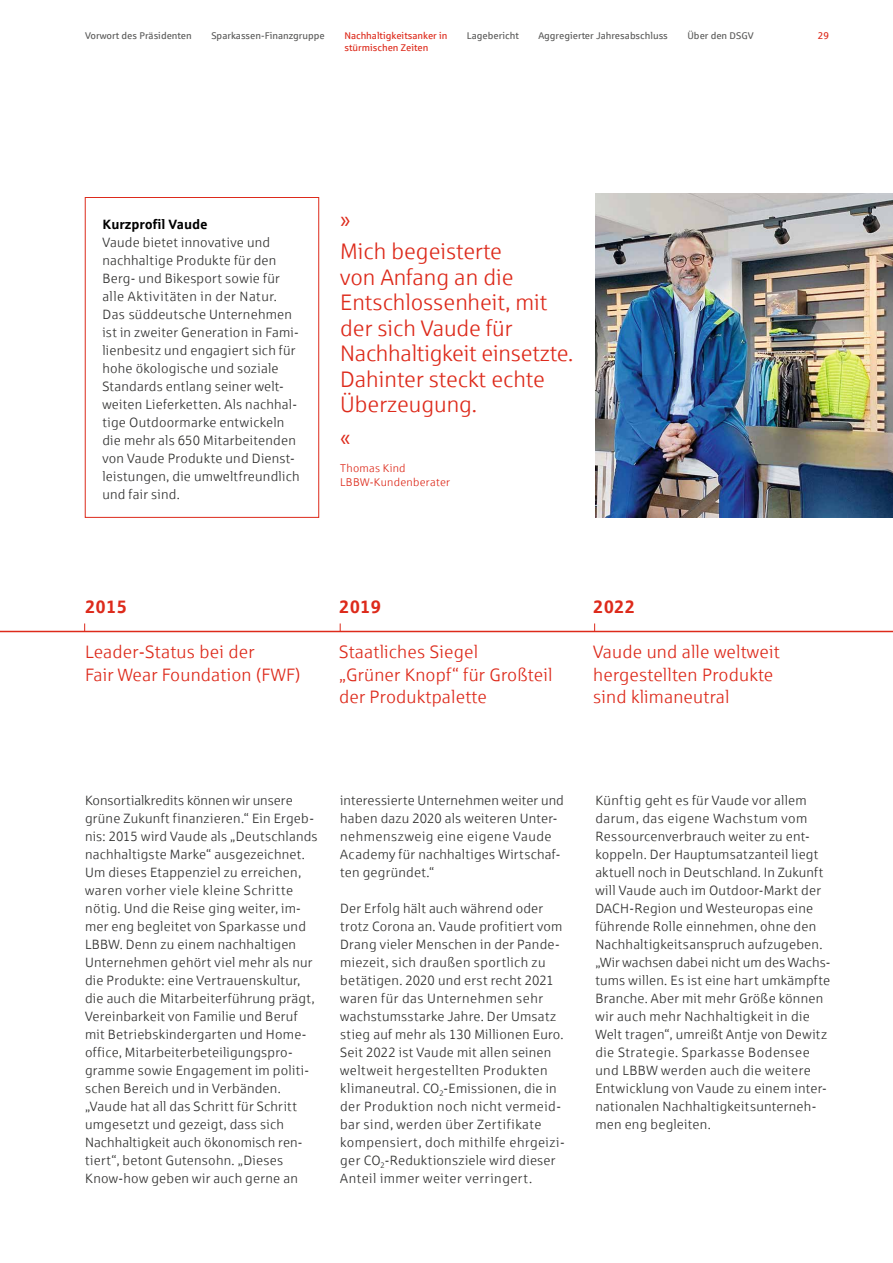
<style>
.page{position:relative;width:893px;height:1263px;background:#fff}
.page>*{position:absolute;margin:0;border:0;box-sizing:border-box;transform-origin:0 0}
.t1{font:22.5px/25.5px "Sparkasse Lt";color:#dd2a1b}
.t2{font:18px/22.5px "Sparkasse Lt";letter-spacing:.01em;color:#dd2a1b}
.t3{font:700 18px "Sparkasse Rg";letter-spacing:.01em;color:#dd2a1b}
.t4{font:13.5px/18px "Sparkasse Lt";letter-spacing:.015em;color:#313130}
.t5{font:700 13.5px "Sparkasse Rg";color:#000}
.t6{font:11.25px/13.5px "Sparkasse Lt";letter-spacing:.02em;color:#dd2a1b}
.t7{font:9.75px "Sparkasse Rg";color:#5b5b5a}
.t8{font:9.75px "Sparkasse Rg";color:#dd2a1b}
</style>
<div class="page">
<hr style="left:0;top:631px;width:893px;height:1px;background:#dd2a1b">
<img style="left:595px;top:193px;width:298px;height:324px">
<div style="left:85px;top:197px;width:234px;height:321px;border:1px solid #dd2a1b"></div>
<p class="t7" style="left:85px;top:30px;width:108px">Vorwort des Präsidenten</p>
<p class="t7" style="left:211px;top:30px;width:115px">Sparkassen-Finanzgruppe</p>
<p class="t8" style="left:344px;top:30px;width:105px">Nachhaltigkeitsanker in</p>
<p class="t7" style="left:467px;top:30px;width:53px">Lagebericht</p>
<p class="t7" style="left:538px;top:30px;width:131px">Aggregierter Jahresabschluss</p>
<p class="t7" style="left:687px;top:30px;width:68px">Über den DSGV</p>
<p class="t8" style="left:818px;top:30px;width:13px">29</p>
<p class="t8" style="left:344px;top:42px;width:85px">stürmischen Zeiten</p>
<p class="t5" style="left:102px;top:216px;width:107px">Kurzprofil Vaude</p>
<p class="t4" style="left:102px;top:233px;width:199px">Vaude bietet innovative und nachhaltige Produkte für den<br>Berg- und Bikesport sowie für alle Aktivitäten in der Natur.<br>Das süddeutsche Unternehmen ist in zweiter Generation in Fami&shy;lienbesitz und engagiert sich für hohe ökologische und soziale<br>Standards entlang seiner welt&shy;weiten Lieferketten. Als nachhal&shy;tige Outdoormarke entwickeln die mehr als 650 Mitarbeitenden von Vaude Produkte und Dienst&shy;leistungen, die umweltfreundlich und fair sind.</p>
<h1 class="t1" style="left:340px;top:203px;width:163px;line-height:32.1px">»<br>Mich begeisterte</h1>
<h1 class="t1" style="left:340px;top:264px;width:235px">von Anfang an die<br>Entschlossenheit, mit der sich Vaude für<br>Nachhaltigkeit einsetzte.<br>Dahinter steckt echte<br>Überzeugung.</h1>
<h1 class="t1" style="left:340px;top:424px;width:12px">«</h1>
<p class="t6" style="left:340px;top:461px;width:111px">Thomas Kind<br>LBBW-Kundenberater</p>
<h2 class="t3" style="left:85px;top:595px;width:44px">2015</h2>
<h2 class="t2" style="left:85px;top:640px;width:217px">Leader-Status bei der<br>Fair Wear Foundation (FWF)</h2>
<h2 class="t3" style="left:339px;top:595px;width:44px">2019</h2>
<h2 class="t2" style="left:339px;top:640px;width:215px">Staatliches Siegel<br>„Grüner Knopf“ für Großteil der Produktpalette</h2>
<h2 class="t3" style="left:593px;top:595px;width:44px">2022</h2>
<h2 class="t2" style="left:593px;top:640px;width:188px">Vaude und alle weltweit hergestellten Produkte sind klimaneutral</h2>
<p class="t4" style="left:85px;top:791px;width:234px">Konsortialkredits können wir unsere grüne Zukunft finanzieren.“ Ein Ergeb&shy;nis: 2015 wird Vaude als „Deutschlands nachhaltigste Marke“ ausgezeichnet.<br>Um dieses Etappenziel zu erreichen, waren vorher viele kleine Schritte nötig. Und die Reise ging weiter, im&shy;mer eng begleitet von Sparkasse und LBBW. Denn zu einem nachhaltigen Unternehmen gehört viel mehr als nur die Produkte: eine Vertrauenskultur, die auch die Mitarbeiterführung prägt, Vereinbarkeit von Familie und Beruf mit Betriebskindergarten und Home&shy;office, Mitarbeiterbeteiligungspro&shy;gramme sowie Engagement im politi&shy;schen Bereich und in Verbänden. „Vaude hat all das Schritt für Schritt umgesetzt und gezeigt, dass sich Nachhaltigkeit auch ökonomisch ren&shy;tiert“, betont Gutensohn. „Dieses Know-how geben wir auch gerne an</p>
<p class="t4" style="left:340px;top:791px;width:225px">interessierte Unternehmen weiter und haben dazu 2020 als weiteren Unter&shy;nehmenszweig eine eigene Vaude<br>Academy für nachhaltiges Wirtschaf&shy;ten gegründet.“</p>
<p class="t4" style="left:340px;top:899px;width:226px">Der Erfolg hält auch während oder trotz Corona an. Vaude profitiert vom Drang vieler Menschen in der Pande&shy;miezeit, sich draußen sportlich zu betätigen. 2020 und erst recht 2021 waren für das Unternehmen sehr wachstumsstarke Jahre. Der Umsatz stieg auf mehr als 130 Millionen Euro.<br>Seit 2022 ist Vaude mit allen seinen weltweit hergestellten Produkten klimaneutral. CO<sub>2</sub>-Emissionen, die in der Produktion noch nicht vermeid&shy;bar sind, werden über Zertifikate kompensiert, doch mithilfe ehrgeizi&shy;ger CO<sub>2</sub>-Reduktionsziele wird dieser Anteil immer weiter verringert.</p>
<p class="t4" style="left:595px;top:791px;width:236px">Künftig geht es für Vaude vor allem darum, das eigene Wachstum vom Ressourcenverbrauch weiter zu ent&shy;koppeln. Der Hauptumsatzanteil liegt aktuell noch in Deutschland. In Zukunft will Vaude auch im Outdoor-Markt der DACH-Region und Westeuropas eine führende Rolle einnehmen, ohne den Nachhaltigkeitsanspruch aufzugeben. „Wir wachsen dabei nicht um des Wachs&shy;tums willen. Es ist eine hart umkämpfte Branche. Aber mit mehr Größe können wir auch mehr Nachhaltigkeit in die Welt tragen“, umreißt Antje von Dewitz die Strategie. Sparkasse Bodensee und LBBW werden auch die weitere Entwicklung von Vaude zu einem inter&shy;nationalen Nachhaltigkeitsunterneh&shy;men eng begleiten.</p>
</div>
